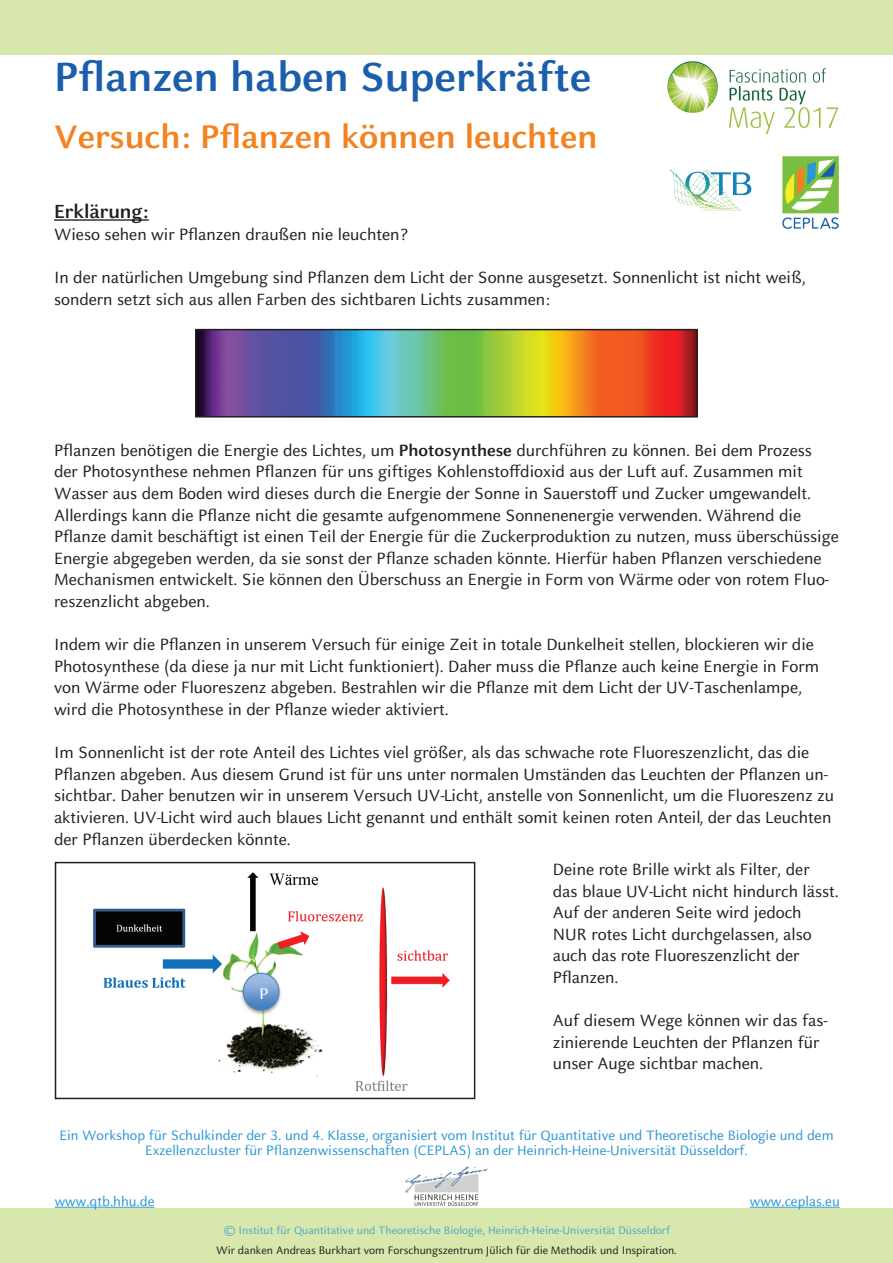
<style>
.page{position:relative;width:893px;height:1263px;background:#fff}
.page>*{position:absolute;margin:0;border:0;box-sizing:border-box;transform-origin:0 0}
.t1{font:700 45px "HHU Celeste Sans";color:#1b5eac}
.t2{font:700 36px "HHU Celeste Sans";color:#f38221}
.t3{font:700 21px "HHU Celeste Sans";color:#231f20}
.t4{font:18px/21.6px "HHU Celeste Sans";color:#231f20}
.t5{font:15px/15px "HHU Celeste Sans";color:#2c97d4;text-align:center}
.t6{font:12px "HHU Celeste Sans";color:#2c97d4}
.t7{font:12px "HHU Celeste Sans";color:#231f20}
.s1{font-weight:700}
</style>
<div class="page">
<img style="left:667px;top:62px;width:172px;height:71px">
<img style="left:669px;top:169px;width:83px;height:42px">
<img style="left:782px;top:156px;width:57px;height:73px">
<hr style="left:54px;top:219px;width:95px;height:2px;background:#231f20">
<div style="left:0;top:1209px;width:893px;height:54px;background:#d8e7ac"></div>
<img style="left:405px;top:1166px;width:83px;height:40px">
<hr style="left:750px;top:1207px;width:90px;height:1px;background:#2c97d4">
<hr style="left:55px;top:1207px;width:100px;height:1px;background:#2c97d4">
<div style="left:0;top:0;width:893px;height:54px;background:#d8e7ac"></div>
<img style="left:198px;top:332px;width:497px;height:82px">
<div style="left:195px;top:329px;width:503px;height:88px;border:2px solid #231f20"></div>
<img style="left:93px;top:872px;width:357px;height:219px">
<div style="left:55px;top:862px;width:420px;height:237px;border:2px solid #231f20"></div>
<h1 class="t1" style="left:54px;top:48px;width:539px">Pflanzen haben Superkräfte</h1>
<h2 class="t2" style="left:54px;top:114px;width:545px">Versuch: Pflanzen können leuchten</h2>
<p class="t3" style="left:54px;top:198px;width:96px">Erklärung:</p>
<p class="t4" style="left:54px;top:223px;width:355px">Wieso sehen wir Pflanzen draußen nie leuchten?</p>
<p class="t4" style="left:54px;top:266px;width:753px">In der natürlichen Umgebung sind Pflanzen dem Licht der Sonne ausgesetzt. Sonnenlicht ist nicht weiß, sondern setzt sich aus allen Farben des sichtbaren Lichts zusammen:</p>
<p class="t4" style="left:54px;top:439px;width:786px">Pflanzen benötigen die Energie des Lichtes, um <span class="s1">Photosynthese</span> durchführen zu können. Bei dem Prozess der Photosynthese nehmen Pflanzen für uns giftiges Kohlenstoffdioxid aus der Luft auf. Zusammen mit Wasser aus dem Boden wird dieses durch die Energie der Sonne in Sauerstoff und Zucker umgewandelt.<br>Allerdings kann die Pflanze nicht die gesamte aufgenommene Sonnenenergie verwenden. Während die Pflanze damit beschäftigt ist einen Teil der Energie für die Zuckerproduktion zu nutzen, muss überschüssige Energie abgegeben werden, da sie sonst der Pflanze schaden könnte. Hierfür haben Pflanzen verschiedene Mechanismen entwickelt. Sie können den Überschuss an Energie in Form von Wärme oder von rotem Fluo&shy;reszenzlicht abgeben.</p>
<p class="t4" style="left:54px;top:633px;width:767px">Indem wir die Pflanzen in unserem Versuch für einige Zeit in totale Dunkelheit stellen, blockieren wir die Photosynthese (da diese ja nur mit Licht funktioniert). Daher muss die Pflanze auch keine Energie in Form von Wärme oder Fluoreszenz abgeben. Bestrahlen wir die Pflanze mit dem Licht der UV-Taschenlampe, wird die Photosynthese in der Pflanze wieder aktiviert.</p>
<p class="t4" style="left:54px;top:741px;width:781px">Im Sonnenlicht ist der rote Anteil des Lichtes viel größer, als das schwache rote Fluoreszenzlicht, das die Pflanzen abgeben. Aus diesem Grund ist für uns unter normalen Umständen das Leuchten der Pflanzen un&shy;sichtbar. Daher benutzen wir in unserem Versuch UV-Licht, anstelle von Sonnenlicht, um die Fluoreszenz zu aktivieren. UV-Licht wird auch blaues Licht genannt und enthält somit keinen roten Anteil, der das Leuchten der Pflanzen überdecken könnte.</p>
<p class="t4" style="left:553px;top:858px;width:288px">Deine rote Brille wirkt als Filter, der das blaue UV-Licht nicht hindurch lässt.<br>Auf der anderen Seite wird jedoch<br>NUR rotes Licht durchgelassen, also auch das rote Fluoreszenzlicht der<br>Pflanzen.</p>
<p class="t4" style="left:553px;top:1009px;width:277px">Auf diesem Wege können wir das fas&shy;zinierende Leuchten der Pflanzen für unser Auge sichtbar machen.</p>
<p class="t5" style="left:59px;top:1127px;width:776px">Ein Workshop für Schulkinder der 3. und 4. Klasse, organisiert vom Institut für Quantitative und Theoretische Biologie und dem<br>Exzellenzcluster für Pflanzenwissenschaften (CEPLAS) an der Heinrich-Heine-Universität Düsseldorf.</p>
<p class="t5" style="left:55px;top:1193px;width:101px">www.qtb.hhu.de</p>
<p class="t5" style="left:750px;top:1193px;width:91px">www.ceplas.eu</p>
<p class="t7" style="left:216px;top:1242px;width:462px">Wir danken Andreas Burkhart vom Forschungszentrum Jülich für die Methodik und Inspiration.</p>
<p class="t6" style="left:224px;top:1223px;width:447px">© Institut für Quantitative und Theoretische Biologie, Heinrich-Heine-Universität Düsseldorf</p>
</div>
